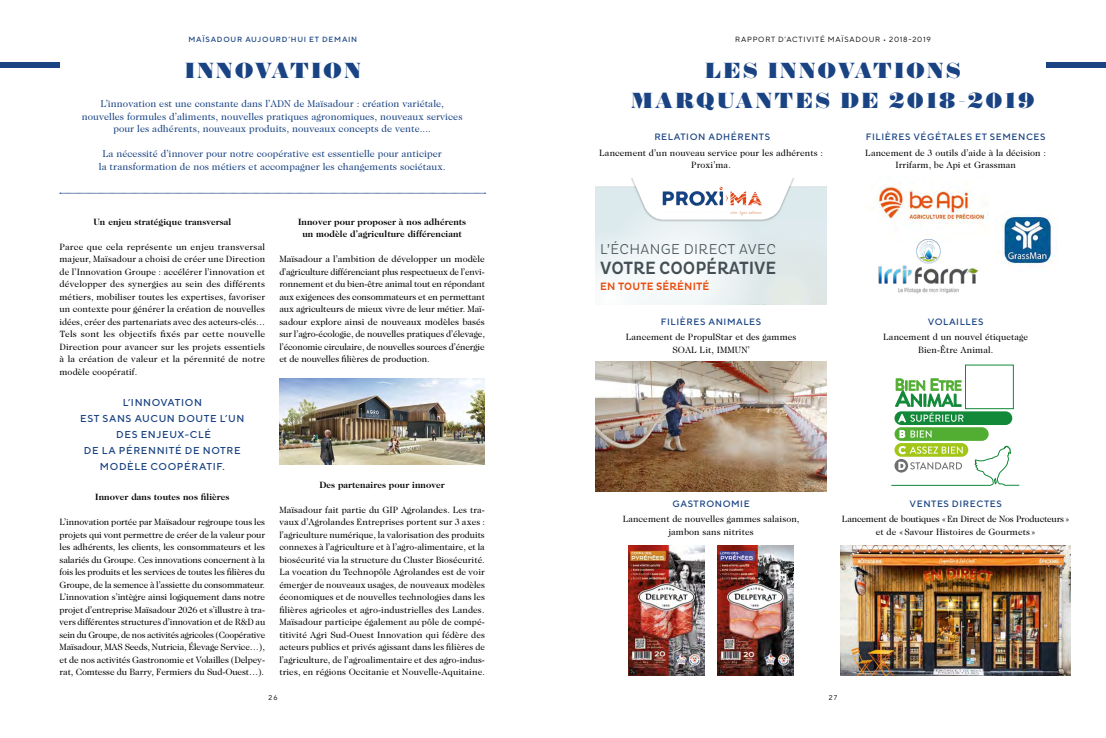
<style>
.page{position:relative;width:1106px;height:738px;background:#fff}
.page>*{position:absolute;margin:0;border:0;box-sizing:border-box;transform-origin:0 0}
.t1{font:25px/30px "Obsidian Background";letter-spacing:.1em;color:#194383;text-align:center}
.t2{font:500 18.1px "Pluto Cond";letter-spacing:-.005em;color:#445055}
.t3{font:300 14.5px "Pluto Cond";letter-spacing:.025em;color:#445055}
.t4{font:500 10.9px "Pluto";letter-spacing:.015em;color:#e94e0f;scale:.9 1}
.t5{font:10px/12.5px "Caslon 224 Std";letter-spacing:.005em;color:#194383;text-align:center}
.t6{font:500 10px/16px "TT Norms";letter-spacing:.06em;color:#194383;text-align:center}
.t7{font:9.2px/12.5px "Caslon 224 Std";letter-spacing:.01em;color:#000;text-align:center}
.t8{font:700 9.2px/12.5px "Caslon 224 Std";letter-spacing:.01em;color:#000;text-align:center}
.t9{font:500 9.2px "TT Norms";letter-spacing:.06em;color:#194383}
.t10{font:9.2px/12.5px "Caslon 224 Std";letter-spacing:-.02em;color:#000;text-align:center}
.t11{font:7.5px "TT Norms";letter-spacing:.1em;color:#000}
.t12{font:500 7.5px "TT Norms";letter-spacing:.1em;color:#194383}
.t13{font:7px "TT Norms";color:#000}
.t14{font:5.3px "Pluto Cond";color:#445055}
</style>
<div class="page">
<div style="left:0;top:62px;width:60px;height:6px;background:#194383"></div>
<div style="left:1046px;top:62px;width:60px;height:6px;background:#194383"></div>
<svg style="left:60px;top:193px;width:425px;height:1px"></svg>
<svg style="left:595px;top:178px;width:231px;height:126px"></svg>
<img style="left:595px;top:361px;width:231px;height:130px">
<img style="left:876px;top:186px;width:113px;height:38px">
<img style="left:878px;top:239px;width:101px;height:55px">
<img style="left:279px;top:378px;width:206px;height:85px">
<img style="left:840px;top:545px;width:230px;height:130px">
<div style="left:894px;top:411px;width:118px;height:13px;background:#118938;border-radius:7px"></div>
<svg style="left:894px;top:443px;width:74px;height:13px"></svg>
<div style="left:894px;top:427px;width:94px;height:13px;background:#52ae32;border-radius:7px"></div>
<svg style="left:899px;top:430px;width:32px;height:7px"></svg>
<svg style="left:895px;top:378px;width:68px;height:43px"></svg>
<div style="left:965px;top:364px;width:48px;height:45px;border:1px solid #118938"></div>
<svg style="left:891px;top:444px;width:128px;height:41px"></svg>
<img style="left:999px;top:215px;width:55px;height:52px">
<img style="left:629px;top:545px;width:76px;height:130px">
<img style="left:717px;top:545px;width:76px;height:130px">
<p class="t12" style="left:188px;top:35px;width:170px">MAÏSADOUR AUJOURD’HUI ET DEMAIN</p>
<p class="t11" style="left:735px;top:35px;width:197px">RAPPORT D’ACTIVITÉ MAÏSADOUR • 2018-2019</p>
<h1 class="t1" style="left:185px;top:55px;width:177px">INNOVATION</h1>
<h1 class="t1" style="left:631px;top:55px;width:405px">LES INNOVATIONS<br>MARQUANTES DE 2018-2019</h1>
<p class="t5" style="left:82px;top:97px;width:382px">L’innovation est une constante dans l’ADN de Maïsadour : création variétale, nouvelles formules d’aliments, nouvelles pratiques agronomiques, nouveaux services pour les adhérents, nouveaux produits, nouveaux concepts de vente....</p>
<p class="t5" style="left:99px;top:147px;width:348px">La nécessité d’innover pour notre coopérative est essentielle pour anticiper la transformation de nos métiers et accompagner les changements sociétaux.</p>
<p class="t9" style="left:865px;top:131px;width:181px">FILIÈRES VÉGÉTALES ET SEMENCES</p>
<p class="t7" style="left:865px;top:146px;width:182px">Lancement de 3 outils d’aide à la décision :<br>Irrifarm, be Api et Grassman</p>
<p class="t9" style="left:654px;top:131px;width:117px">RELATION ADHÉRENTS</p>
<p class="t7" style="left:599px;top:146px;width:225px">Lancement d’un nouveau service pour les adhérents :<br>Proxi’ma.</p>
<p class="t8" style="left:93px;top:215px;width:139px">Un enjeu stratégique transversal</p>
<p class="t7" style="left:60px;top:240px;width:207px;text-align:justify">Parce que cela représente un enjeu transversal majeur, Maïsadour a choisi de créer une Direction de l’Innovation Groupe : accélérer l’innovation et développer des synergies au sein des différents métiers, mobiliser toutes les expertises, favoriser un contexte pour générer la création de nouvelles idées, créer des partenariats avec des acteurs-clés… Tels sont les objectifs fixés par cette nouvelle Direction pour avancer sur les projets essentiels à la création de valeur et la pérennité de notre modèle coopératif.</p>
<p class="t6" style="left:80px;top:394px;width:166px">L’INNOVATION<br>EST SANS AUCUN DOUTE L’UN<br>DES ENJEUX-CLÉ<br>DE LA PÉRENNITÉ DE NOTRE<br>MODÈLE COOPÉRATIF.</p>
<p class="t8" style="left:95px;top:490px;width:136px">Innover dans toutes nos filières</p>
<p class="t7" style="left:60px;top:515px;width:207px;text-align:justify">L’innovation portée par Maïsadour regroupe tous les projets qui vont permettre de créer de la valeur pour les adhérents, les clients, les consommateurs et les salariés du Groupe. Ces innovations concernent à la fois les produits et les services de toutes les filières du Groupe, de la semence à l’assiette du consommateur.<br>L’innovation s’intègre ainsi logiquement dans notre projet d’entreprise Maïsadour 2026 et s’illustre à tra&shy;vers différentes structures d’innovation et de R&amp;D au sein du Groupe, de nos activités agricoles (Coopérative Maïsadour, MAS Seeds, Nutricia, Élevage Service…), et de nos activités Gastronomie et Volailles (Delpey&shy;rat, Comtesse du Barry, Fermiers du Sud-Ouest…).</p>
<p class="t8" style="left:298px;top:215px;width:170px">Innover pour proposer à nos adhérents un modèle d’agriculture différenciant</p>
<p class="t7" style="left:279px;top:253px;width:207px;text-align:justify">Maïsadour a l’ambition de développer un modèle d’agriculture différenciant plus respectueux de l’envi&shy;ronnement et du bien-être animal tout en répondant aux exigences des consommateurs et en permettant aux agriculteurs de mieux vivre de leur métier. Maï&shy;sadour explore ainsi de nouveaux modèles basés sur l’agro-écologie, de nouvelles pratiques d’élevage, l’économie circulaire, de nouvelles sources d’énergie et de nouvelles filières de production.</p>
<p class="t8" style="left:319px;top:477px;width:127px">Des partenaires pour innover</p>
<p class="t7" style="left:279px;top:503px;width:207px;text-align:justify">Maïsadour fait partie du GIP Agrolandes. Les tra&shy;vaux d’Agrolandes Entreprises portent sur 3 axes : l’agriculture numérique, la valorisation des produits connexes à l’agriculture et à l’agro-alimentaire, et la biosécurité via la structure du Cluster Biosécurité.<br>La vocation du Technopôle Agrolandes est de voir émerger de nouveaux usages, de nouveaux modèles économiques et de nouvelles technologies dans les filières agricoles et agro-industrielles des Landes.<br>Maïsadour participe également au pôle de compé&shy;titivité Agri Sud-Ouest Innovation qui fédère des acteurs publics et privés agissant dans les filières de l’agriculture, de l’agroalimentaire et des agro-indus&shy;tries, en régions Occitanie et Nouvelle-Aquitaine.</p>
<h3 class="t3" style="left:600px;top:241px;width:177px">L’ÉCHANGE DIRECT AVEC</h3>
<h2 class="t2" style="left:600px;top:257px;width:178px">VOTRE COOPÉRATIVE</h2>
<p class="t4" style="left:600px;top:279px;width:123px">EN TOUTE SÉRÉNITÉ</p>
<p class="t9" style="left:661px;top:315px;width:102px">FILIÈRES ANIMALES</p>
<p class="t7" style="left:625px;top:330px;width:172px">Lancement de PropulStar et des gammes<br>SOAL Lit, IMMUN’</p>
<p class="t14" style="left:597px;top:335px;width:62px">en réappro de semences,</p>
<p class="t9" style="left:927px;top:315px;width:57px">VOLAILLES</p>
<p class="t7" style="left:883px;top:330px;width:146px">Lancement d un nouvel étiquetage<br>Bien-Être Animal.</p>
<p class="t9" style="left:672px;top:497px;width:79px">GASTRONOMIE</p>
<p class="t7" style="left:622px;top:512px;width:178px">Lancement de nouvelles gammes salaison, jambon sans nitrites</p>
<p class="t9" style="left:909px;top:497px;width:94px">VENTES DIRECTES</p>
<p class="t10" style="left:842px;top:512px;width:229px">Lancement de boutiques «En Direct de Nos Producteurs» et de «Savour Histoires de Gourmets»</p>
<p class="t13" style="left:268px;top:693px;width:11px">26</p>
<p class="t13" style="left:829px;top:693px;width:10px">27</p>
</div>
